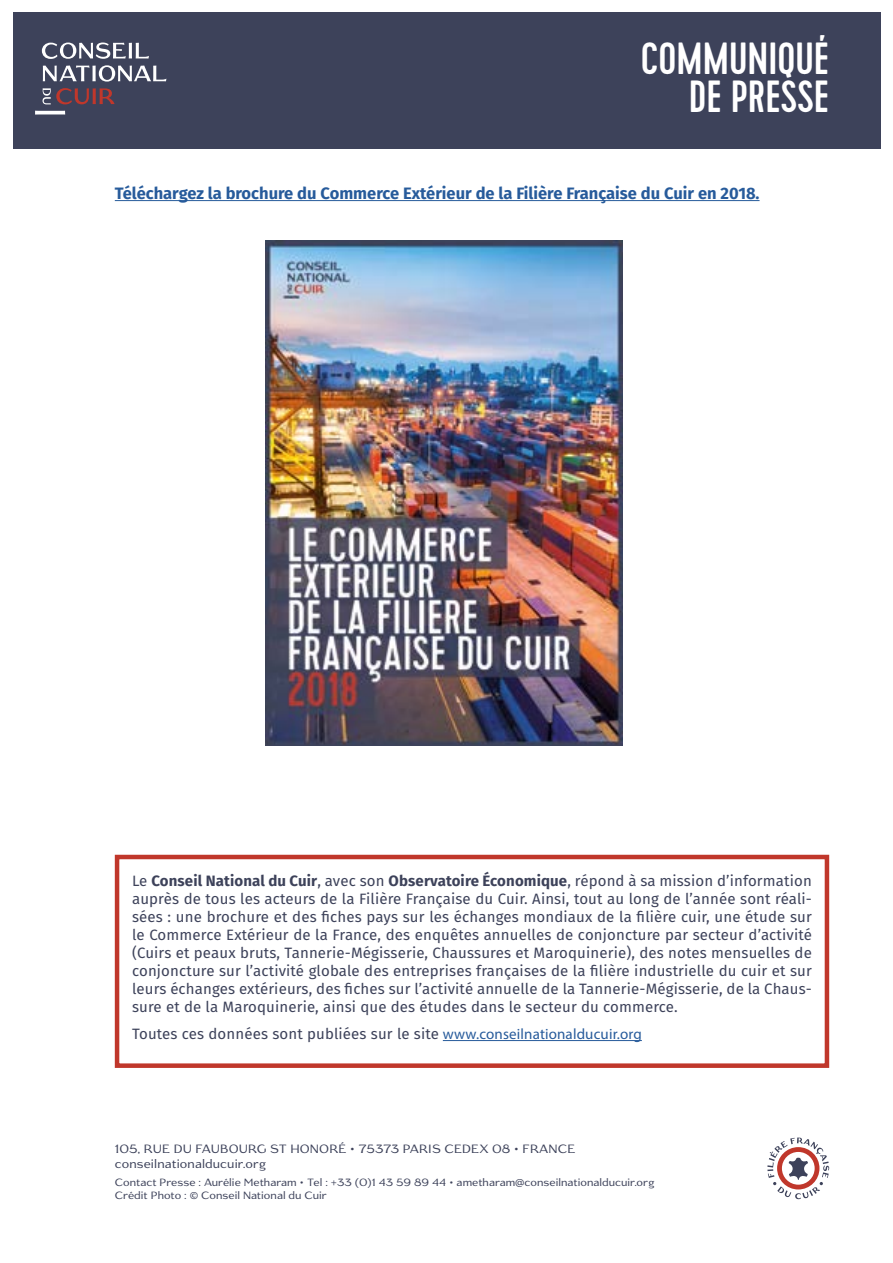
<style>
.page{position:relative;width:893px;height:1263px;background:#fff}
.page>*{position:absolute;margin:0;border:0;box-sizing:border-box;transform-origin:0 0}
.t1{font:500 45px/37.5px "Cervo";color:#fff;text-align:right}
.t2{font:700 16.5px "Fira Sans";color:#275b9b}
.t3{font:15px/18px "Fira Sans";letter-spacing:.01em;color:#3d425a;text-align:justify}
.t4{font:12px/15px "Gaslight";letter-spacing:.01em;color:#3d425a}
.t5{font:10.5px/13.5px "Gaslight";color:#3d425a}
.s1{font-weight:700}
.s2{font-family:"Myriad Pro";color:#275b9b}
</style>
<div class="page">
<div style="left:13px;top:13px;width:867px;height:136px;background:#3d425a"></div>
<svg style="left:767px;top:1137px;width:62px;height:62px"></svg>
<svg style="left:42px;top:43px;width:107px;height:16px"></svg>
<svg style="left:35px;top:111px;width:30px;height:4px"></svg>
<svg style="left:43px;top:65px;width:123px;height:17px"></svg>
<svg style="left:43px;top:88px;width:72px;height:16px"></svg>
<hr style="left:115px;top:200px;width:644px;height:1px;background:#275b9b">
<hr style="left:443px;top:1040px;width:199px;height:1px;background:#275b9b">
<div style="left:115px;top:855px;width:714px;height:213px;border:4px solid #c0372b"></div>
<img style="left:265px;top:241px;width:358px;height:505px">
<h1 class="t1" style="left:641px;top:41px;width:190px">COMMUNIQUÉ<br>DE PRESSE</h1>
<p class="t2" style="left:115px;top:179px;width:646px">Téléchargez la brochure du Commerce Extérieur de la Filière Française du Cuir en 2018.</p>
<p class="t3" style="left:132px;top:871px;width:681px">Le <span class="s1">Conseil National du Cuir</span>, avec son <span class="s1">Observatoire Économique</span>, répond à sa mission d’information auprès de tous les acteurs de la Filière Française du Cuir. Ainsi, tout au long de l’année sont réali&shy;sées : une brochure et des fiches pays sur les échanges mondiaux de la filière cuir, une étude sur le Commerce Extérieur de la France, des enquêtes annuelles de conjoncture par secteur d’activité (Cuirs et peaux bruts, Tannerie-Mégisserie, Chaussures et Maroquinerie), des notes mensuelles de conjoncture sur l’activité globale des entreprises françaises de la filière industrielle du cuir et sur leurs échanges extérieurs, des fiches sur l’activité annuelle de la Tannerie-Mégisserie, de la Chaus&shy;sure et de la Maroquinerie, ainsi que des études dans le secteur du commerce.</p>
<p class="t3" style="left:132px;top:1024px;width:511px">Toutes ces données sont publiées sur le site <span class="s2">www.conseilnationalducuir.org</span></p>
<p class="t4" style="left:115px;top:1141px;width:462px">105, RUE DU FAUBOURG ST HONORÉ • 75373 PARIS CEDEX 08 • FRANCE conseilnationalducuir.org</p>
<p class="t5" style="left:115px;top:1175px;width:541px">Contact Presse : Aurélie Metharam • Tel : +33 (0)1 43 59 89 44 • ametharam@conseilnationalducuir.org<br>Crédit Photo : © Conseil National du Cuir</p>
</div>
